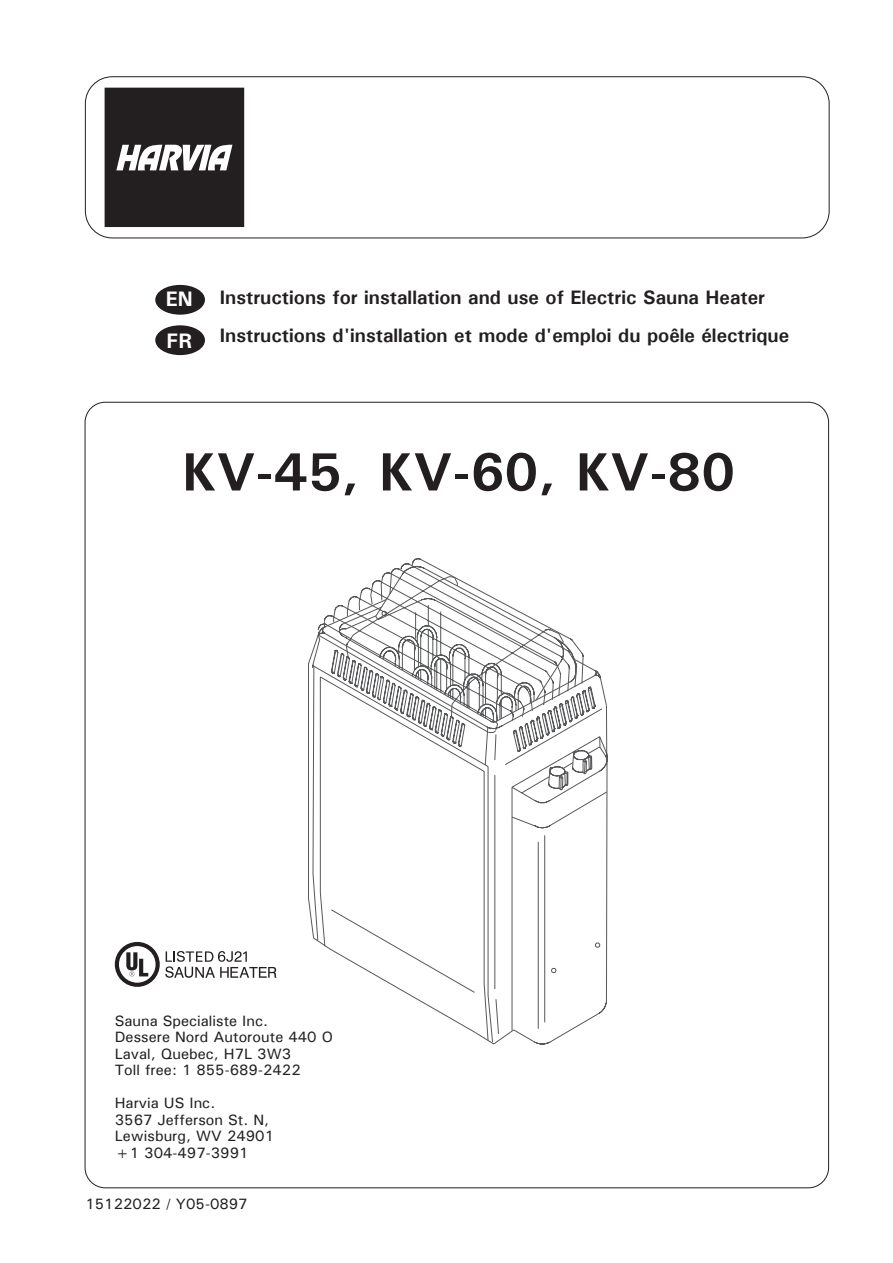
<style>
.page{position:relative;width:893px;height:1263px;background:#fff}
.page>*{position:absolute;margin:0;border:0;box-sizing:border-box;transform-origin:0 0}
.t1{font:700 54px "Univers";color:#231f20}
.t2{font:700 21px/41.5px "Univers";color:#fff}
.t3{font:700 19.5px/37.5px "Univers";color:#231f20}
.t4{font:15px/16.5px "Univers";color:#231f20}
</style>
<div class="page">
<div style="left:155px;top:285px;width:50px;height:30px;background:#231f20;border-radius:50%"></div>
<div style="left:155px;top:325px;width:50px;height:30px;background:#231f20;border-radius:50%"></div>
<svg style="left:312px;top:637px;width:296px;height:407px"></svg>
<svg style="left:318px;top:558px;width:289px;height:476px"></svg>
<svg style="left:317px;top:563px;width:276px;height:228px"></svg>
<svg style="left:115px;top:942px;width:161px;height:45px"></svg>
<svg style="left:105px;top:88px;width:139px;height:139px;background:#393536"></svg>
<div style="left:85px;top:76px;width:744px;height:162px;border:1px solid #231f20;border-radius:27px"></div>
<h2 class="t2" style="left:166px;top:280px;width:29px">EN<br>FR</h2>
<h3 class="t3" style="left:220px;top:280px;width:571px">Instructions for installation and use of Electric Sauna Heater<br>Instructions d'installation et mode d'emploi du poêle électrique</h3>
<h1 class="t1" style="left:181px;top:452px;width:556px">KV-45, KV-60, KV-80</h1>
<p class="t4" style="left:115px;top:1014px;width:220px">Sauna Specialiste Inc.<br>Dessere Nord Autoroute 440 O<br>Laval, Quebec, H7L 3W3<br>Toll free: 1 855-689-2422</p>
<p class="t4" style="left:115px;top:1096px;width:161px">Harvia US Inc.<br>3567 Jefferson St. N,<br>Lewisburg, WV 24901 +1 304-497-3991</p>
<p class="t4" style="left:85px;top:1197px;width:164px">15122022 / Y05-0897</p>
</div>
